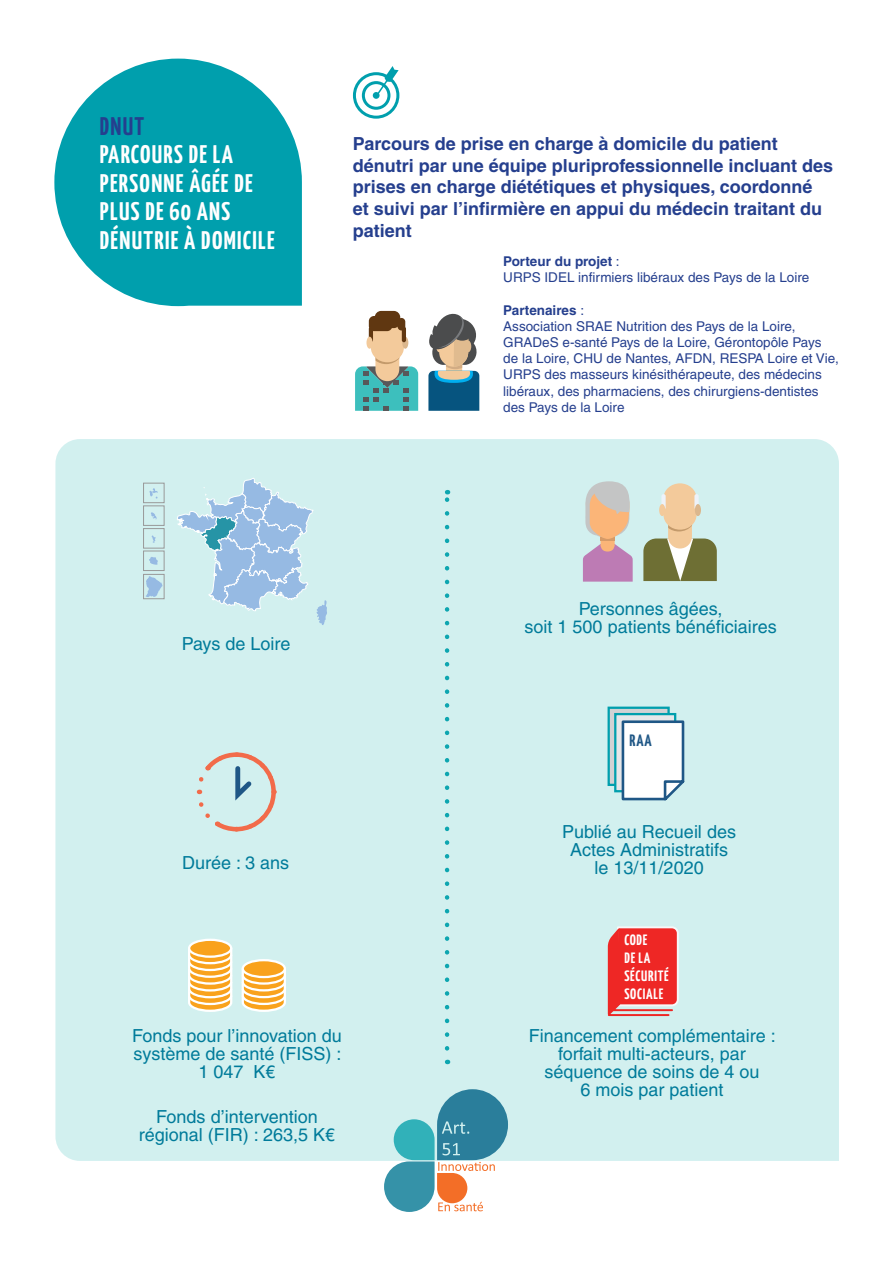
<style>
.page{position:relative;width:893px;height:1263px;background:#fff}
.page>*{position:absolute;margin:0;border:0;box-sizing:border-box;transform-origin:0 0}
.t1{font:700 25.5px/28.5px "Yanone Kaffeesatz";letter-spacing:.05em;color:#fff}
.t2{font:700 25.5px "Yanone Kaffeesatz";color:#253f8e}
.t3{font:18px/18px "Helvetica";color:#007b9a;text-align:center}
.t4{font:700 18px/21.6px "Helvetica";color:#253f8e}
.t5{font:700 16.5px "Yanone Kaffeesatz";color:#1f5786}
.t6{font:700 15px "Yanone Kaffeesatz";letter-spacing:.05em;color:#fff}
.t7{font:13.5px/16.2px "Helvetica";color:#253f8e}
.t8{font:700 13.5px "Helvetica";color:#253f8e}
.s1{font-weight:400}
</style>
<div class="page">
<svg style="left:384px;top:1161px;width:111px;height:51px"></svg>
<div style="left:55px;top:439px;width:784px;height:722px;background:#d2f0ef"></div>
<svg style="left:54px;top:59px;width:248px;height:247px;fill:#009fad"></svg>
<svg style="left:355px;top:316px;width:63px;height:95px"></svg>
<hr style="left:369px;top:327px;width:4px;height:15px;background:#603711;border-radius:2px">
<div style="left:366px;top:337px;width:7px;height:12px;background:#f3ca9b;border-radius:50%"></div>
<div style="left:402px;top:337px;width:6px;height:12px;background:#dbb78d;border-radius:50%"></div>
<div style="left:369px;top:316px;width:23px;height:15px;background:#603711;border-radius:5px"></div>
<div style="left:375px;top:311px;width:25px;height:17px;background:#603711;border-radius:6px"></div>
<div style="left:398px;top:318px;width:7px;height:12px;background:#603711;border-radius:4px"></div>
<hr style="left:402px;top:327px;width:4px;height:15px;background:#603711;border-radius:2px">
<svg style="left:428px;top:313px;width:51px;height:98px"></svg>
<svg style="left:240px;top:966px;width:47px;height:47px"></svg>
<svg style="left:187px;top:946px;width:46px;height:67px"></svg>
<div style="left:189px;top:940px;width:42px;height:17px;background:#f9a21c;border-radius:50%"></div>
<div style="left:188px;top:939px;width:44px;height:19px;border:2px solid #fff;border-radius:50%"></div>
<div style="left:243px;top:960px;width:42px;height:17px;background:#f9a21c;border-radius:50%"></div>
<div style="left:242px;top:959px;width:44px;height:19px;border:2px solid #fff;border-radius:50%"></div>
<svg style="left:177px;top:478px;width:150px;height:147px;background:#b9d9e9"></svg>
<svg style="left:143px;top:483px;width:21px;height:116px;background:#c1dce1"></svg>
<svg style="left:194px;top:750px;width:84px;height:84px;background:#d0dad7"></svg>
<div style="left:362px;top:81px;width:28px;height:29px;border:3px solid #009fad;border-radius:50%"></div>
<div style="left:353px;top:72px;width:46px;height:47px;border:3px solid #009fad;border-radius:50%"></div>
<div style="left:373px;top:92px;width:7px;height:7px;background:#009fad;border-radius:50%"></div>
<svg style="left:375px;top:66px;width:24px;height:32px"></svg>
<svg style="left:607px;top:925px;width:73px;height:94px;background:#ea504e"></svg>
<svg style="left:643px;top:483px;width:74px;height:98px;background:#b8b999"></svg>
<div style="left:661px;top:494px;width:5px;height:16px;background:#edf2f9;border-radius:2px"></div>
<div style="left:659px;top:504px;width:6px;height:12px;background:#f3ca9b;border-radius:50%"></div>
<div style="left:694px;top:494px;width:5px;height:16px;background:#edf2f9;border-radius:2px"></div>
<div style="left:695px;top:504px;width:6px;height:12px;background:#dbb78d;border-radius:50%"></div>
<svg style="left:583px;top:481px;width:50px;height:101px;background:#d2b3b6"></svg>
<svg style="left:606px;top:705px;width:81px;height:97px"></svg>
<p class="t2" style="left:100px;top:111px;width:46px">DNUT</p>
<p class="t1" style="left:100px;top:140px;width:176px">PARCOURS DE LA<br>PERSONNE ÂGÉE DE<br>PLUS DE 60 ANS<br>DÉNUTRIE À DOMICILE</p>
<p class="t4" style="left:353px;top:133px;width:482px">Parcours de prise en charge à domicile du patient dénutri par une équipe pluriprofessionnelle incluant des prises en charge diététiques et physiques, coordonné<br>et suivi par l’infirmière en appui du médecin traitant du patient</p>
<p class="t8" style="left:503px;top:253px;width:118px">Porteur du projet <span class="s1">:</span></p>
<p class="t7" style="left:503px;top:269px;width:308px">URPS IDEL infirmiers libéraux des Pays de la Loire</p>
<p class="t8" style="left:503px;top:302px;width:82px">Partenaires <span class="s1">:</span></p>
<p class="t7" style="left:503px;top:318px;width:337px">Association SRAE Nutrition des Pays de la Loire, GRADeS e-santé Pays de la Loire, Gérontopôle Pays de la Loire, CHU de Nantes, AFDN, RESPA Loire et Vie, URPS des masseurs kinésithérapeute, des médecins libéraux, des pharmaciens, des chirurgiens-dentistes des Pays de la Loire</p>
<p class="t3" style="left:182px;top:634px;width:110px">Pays de Loire</p>
<p class="t3" style="left:182px;top:853px;width:109px">Durée : 3 ans</p>
<p class="t3" style="left:132px;top:1026px;width:211px;text-align:left">Fonds pour l’innovation du système de santé (FISS) :</p>
<p class="t3" style="left:198px;top:1062px;width:79px">1 047 K€</p>
<p class="t3" style="left:139px;top:1107px;width:198px">Fonds d’intervention régional (FIR) : 263,5 K€</p>
<p class="t3" style="left:579px;top:600px;width:145px">Personnes âgées,</p>
<p class="t3" style="left:525px;top:618px;width:254px">soit 1 500 patients bénéficiaires</p>
<p class="t5" style="left:629px;top:730px;width:24px">RAA</p>
<p class="t3" style="left:562px;top:822px;width:175px">Publié au Recueil des<br>Actes Administratifs le 13/11/2020</p>
<p class="t6" style="left:624px;top:931px;width:25px">CODE</p>
<p class="t6" style="left:624px;top:949px;width:28px">DE LA</p>
<p class="t6" style="left:624px;top:967px;width:46px">SÉCURITÉ</p>
<p class="t6" style="left:624px;top:985px;width:40px">SOCIALE</p>
<p class="t3" style="left:529px;top:1026px;width:249px">Financement complémentaire : forfait multi-acteurs, par séquence de soins de 4 ou<br>6 mois par patient</p>
</div>
